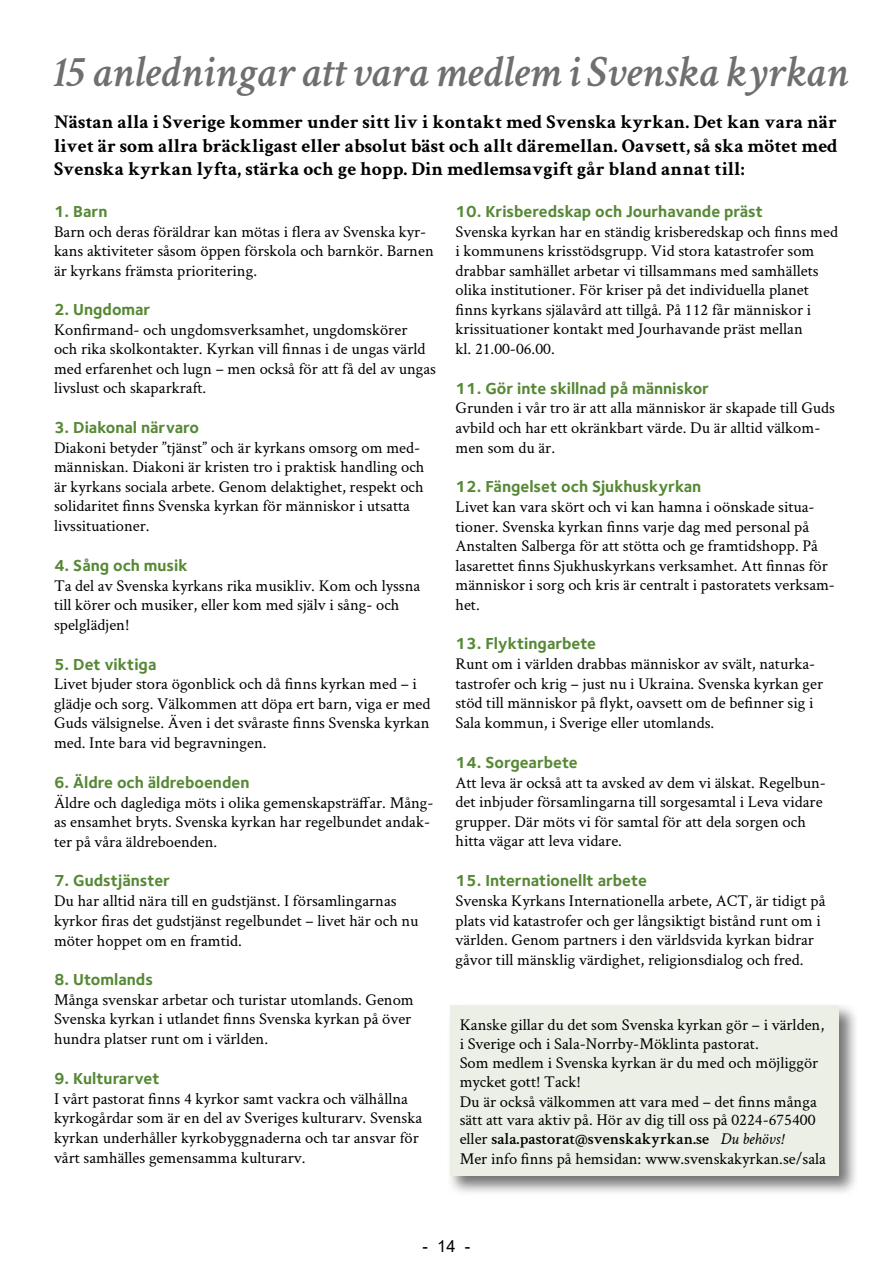
<style>
.page{position:relative;width:893px;height:1263px;background:#fff}
.page>*{position:absolute;margin:0;border:0;box-sizing:border-box;transform-origin:0 0}
.t1{font:italic 600 45px "Crimson Svk";color:#706f6f}
.t2{font:700 19.5px/23.4px "Crimson Svk";color:#000;text-align:justify}
.t3{font:16.5px/19.6px "Crimson Svk";color:#000}
.t4{font:700 16.5px "Foundry Sterling OT3";color:#568835}
.t5{font:16.5px "Arial";color:#000}
.s1{font-weight:600}
.s2{font-style:italic}
</style>
<div class="page">
<div style="left:447px;top:1003px;width:412px;height:193px;background:#000;opacity:.55"></div>
<div style="left:450px;top:1006px;width:389px;height:170px;background:#ecefe5"></div>
<h1 class="t1" style="left:54px;top:39px;width:796px">15 anledningar att vara medlem i Svenska kyrkan</h1>
<p class="t2" style="left:54px;top:110px;width:785px">Nästan alla i Sverige kommer under sitt liv i kontakt med Svenska kyrkan. Det kan vara när livet är som allra bräckligast eller absolut bäst och allt däremellan. Oavsett, så ska mötet med Svenska kyrkan lyfta, stärka och ge hopp. Din medlemsavgift går bland annat till:</p>
<p class="t4" style="left:54px;top:198px;width:55px">1. Barn</p>
<p class="t3" style="left:54px;top:221px;width:381px">Barn och deras föräldrar kan mötas i flera av Svenska kyr&shy;kans aktiviteter såsom öppen förskola och barnkör. Barnen är kyrkans främsta prioritering.</p>
<p class="t4" style="left:54px;top:296px;width:98px">2. Ungdomar</p>
<p class="t3" style="left:54px;top:319px;width:384px">Konfirmand- och ungdomsverksamhet, ungdomskörer<br>och rika skolkontakter. Kyrkan vill finnas i de ungas värld med erfarenhet och lugn – men också för att få del av ungas livslust och skaparkraft.</p>
<p class="t4" style="left:54px;top:414px;width:147px">3. Diakonal närvaro</p>
<p class="t3" style="left:54px;top:437px;width:372px">Diakoni betyder ”tjänst” och är kyrkans omsorg om med&shy;människan. Diakoni är kristen tro i praktisk handling och är kyrkans sociala arbete. Genom delaktighet, respekt och solidaritet finns Svenska kyrkan för människor i utsatta livssituationer.</p>
<p class="t4" style="left:54px;top:552px;width:135px">4. Sång och musik</p>
<p class="t3" style="left:54px;top:575px;width:368px">Ta del av Svenska kyrkans rika musikliv. Kom och lyssna till körer och musiker, eller kom med själv i sång- och spelglädjen!</p>
<p class="t4" style="left:54px;top:651px;width:104px">5. Det viktiga</p>
<p class="t3" style="left:54px;top:674px;width:378px">Livet bjuder stora ögonblick och då finns kyrkan med – i glädje och sorg. Välkommen att döpa ert barn, viga er med Guds välsignelse. Även i det svåraste finns Svenska kyrkan med. Inte bara vid begravningen.</p>
<p class="t4" style="left:54px;top:769px;width:197px">6. Äldre och äldreboenden</p>
<p class="t3" style="left:54px;top:792px;width:381px">Äldre och daglediga möts i olika gemenskapsträffar. Mång&shy;as ensamhet bryts. Svenska kyrkan har regelbundet andak&shy;ter på våra äldreboenden.</p>
<p class="t4" style="left:54px;top:868px;width:117px">7. Gudstjänster</p>
<p class="t3" style="left:54px;top:890px;width:366px">Du har alltid nära till en gudstjänst. I församlingarnas kyrkor firas det gudstjänst regelbundet – livet här och nu möter hoppet om en framtid.</p>
<p class="t4" style="left:54px;top:966px;width:100px">8. Utomlands</p>
<p class="t3" style="left:54px;top:989px;width:361px">Många svenskar arbetar och turistar utomlands. Genom<br>Svenska kyrkan i utlandet finns Svenska kyrkan på över hundra platser runt om i världen.</p>
<p class="t4" style="left:54px;top:1065px;width:107px">9. Kulturarvet</p>
<p class="t3" style="left:54px;top:1088px;width:370px">I vårt pastorat finns 4 kyrkor samt vackra och välhållna kyrkogårdar som är en del av Sveriges kulturarv. Svenska kyrkan underhåller kyrkobyggnaderna och tar ansvar för vårt samhälles gemensamma kulturarv.</p>
<p class="t4" style="left:455px;top:198px;width:309px">10. Krisberedskap och Jourhavande präst</p>
<p class="t3" style="left:455px;top:221px;width:384px">Svenska kyrkan har en ständig krisberedskap och finns med i kommunens krisstödsgrupp. Vid stora katastrofer som drabbar samhället arbetar vi tillsammans med samhällets olika institutioner. För kriser på det individuella planet finns kyrkans själavård att tillgå. På 112 får människor i krissituationer kontakt med Jourhavande präst mellan<br>kl. 21.00-06.00.</p>
<p class="t4" style="left:455px;top:375px;width:255px">11. Gör inte skillnad på människor</p>
<p class="t3" style="left:455px;top:398px;width:381px">Grunden i vår tro är att alla människor är skapade till Guds avbild och har ett okränkbart värde. Du är alltid välkom&shy;men som du är.</p>
<p class="t4" style="left:455px;top:473px;width:247px">12. Fängelset och Sjukhuskyrkan</p>
<p class="t3" style="left:455px;top:496px;width:381px">Livet kan vara skört och vi kan hamna i oönskade situa&shy;tioner. Svenska kyrkan finns varje dag med personal på Anstalten Salberga för att stötta och ge framtidshopp. På lasarettet finns Sjukhuskyrkans verksamhet. Att finnas för människor i sorg och kris är centralt i pastoratets verksam&shy;het.</p>
<p class="t4" style="left:455px;top:631px;width:142px">13. Flyktingarbete</p>
<p class="t3" style="left:455px;top:653px;width:369px">Runt om i världen drabbas människor av svält, naturka&shy;tastrofer och krig – just nu i Ukraina. Svenska kyrkan ger stöd till människor på flykt, oavsett om de befinner sig i Sala kommun, i Sverige eller utomlands.</p>
<p class="t4" style="left:455px;top:749px;width:124px">14. Sorgearbete</p>
<p class="t3" style="left:455px;top:772px;width:372px">Att leva är också att ta avsked av dem vi älskat. Regelbun&shy;det inbjuder församlingarna till sorgesamtal i Leva vidare grupper. Där möts vi för samtal för att dela sorgen och hitta vägar att leva vidare.</p>
<p class="t4" style="left:455px;top:867px;width:193px">15. Internationellt arbete</p>
<p class="t3" style="left:455px;top:890px;width:372px">Svenska Kyrkans Internationella arbete, ACT, är tidigt på plats vid katastrofer och ger långsiktigt bistånd runt om i världen. Genom partners i den världsvida kyrkan bidrar gåvor till mänsklig värdighet, religionsdialog och fred.</p>
<p class="t3" style="left:460px;top:1014px;width:368px;line-height:19.2px">Kanske gillar du det som Svenska kyrkan gör – i världen, i Sverige och i Sala-Norrby-Möklinta pastorat.<br>Som medlem i Svenska kyrkan är du med och möjliggör mycket gott! Tack!<br>Du är också välkommen att vara med – det finns många sätt att vara aktiv på. Hör av dig till oss på 0224-675400 eller <span class="s1">sala.pastorat@svenskakyrkan.se</span> <span class="s2">Du behövs!<br></span>Mer info finns på hemsidan: www.svenskakyrkan.se/sala</p>
<p class="t5" style="left:423px;top:1234px;width:49px">- 14 -</p>
</div>
